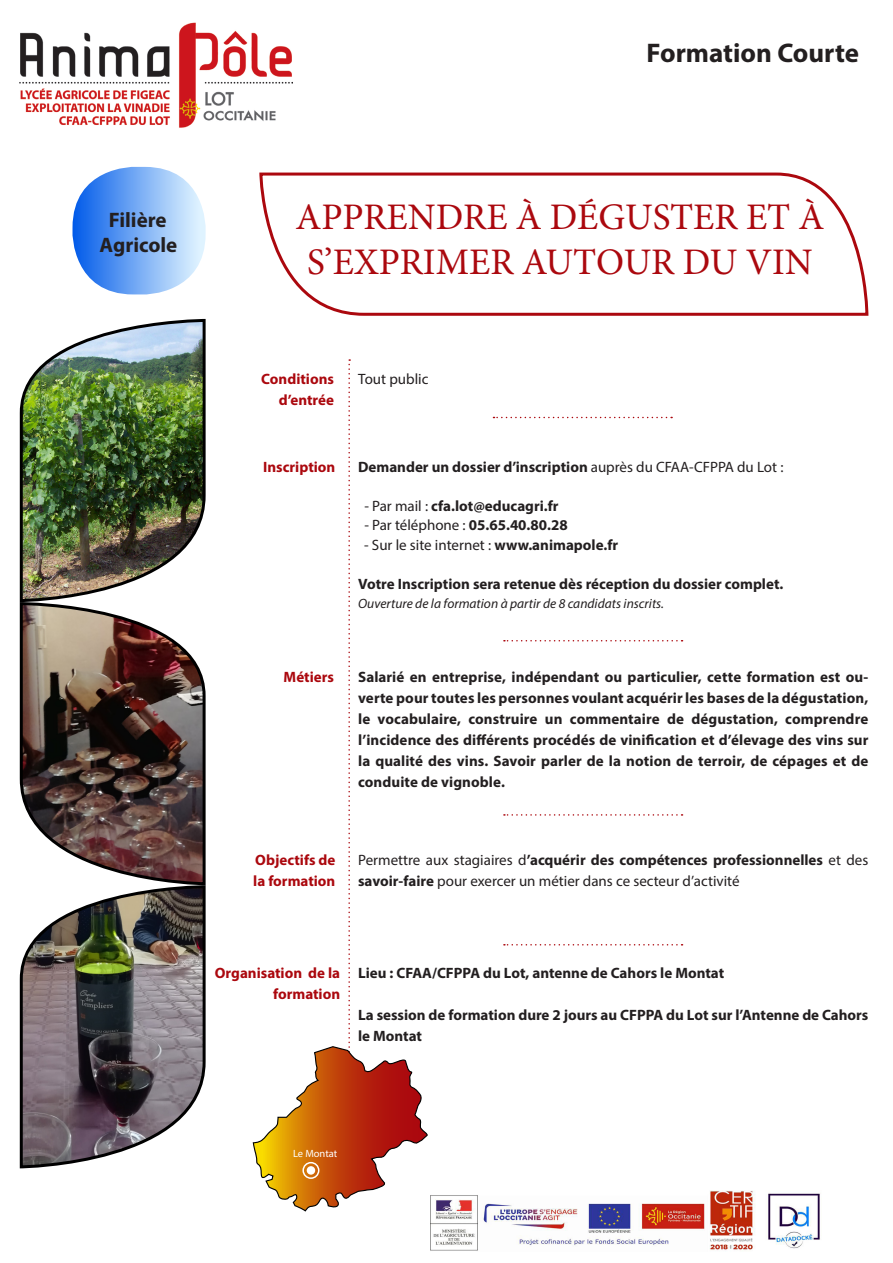
<style>
.page{position:relative;width:893px;height:1263px;background:#fff}
.page>*{position:absolute;margin:0;border:0;box-sizing:border-box;transform-origin:0 0}
.t1{font:37.5px/45px "Minion Pro";color:#ab080e;text-align:center}
.t2{font:700 27px "Myriad Pro";color:#231f20}
.t3{font:700 21px/25.2px "Myriad Pro";color:#231f20;text-align:center}
.t4{font:700 15px/21px "Myriad Pro";color:#231f20}
.t5{font:15px/21px "Myriad Pro";color:#231f20}
.t6{font:700 15px "Myriad Pro";color:#ab080e}
.t7{font:italic 13.5px "Myriad Pro";color:#231f20}
.t8{font:10.5px "Myriad Pro";color:#fff}
.s1{font-weight:400}
.s2{font-weight:700}
</style>
<div class="page">
<img style="left:20px;top:23px;width:273px;height:105px">
<img style="left:430px;top:1191px;width:390px;height:60px">
<svg style="left:259px;top:172px;width:610px;height:144px"></svg>
<svg style="left:252px;top:359px;width:176px;height:853px"></svg>
<div style="left:307px;top:1166px;width:8px;height:9px;background:#fff;border-radius:50%"></div>
<div style="left:302px;top:1162px;width:17px;height:17px;border:2px solid #fff;border-radius:50%"></div>
<svg style="left:493px;top:417px;width:179px;height:1px"></svg>
<svg style="left:504px;top:640px;width:178px;height:1px"></svg>
<svg style="left:504px;top:814px;width:178px;height:2px"></svg>
<svg style="left:504px;top:944px;width:178px;height:1px"></svg>
<img style="left:19px;top:604px;width:187px;height:280px">
<img style="left:19px;top:318px;width:187px;height:286px">
<img style="left:19px;top:884px;width:187px;height:285px">
<svg style="left:73px;top:167px;width:133px;height:127px"></svg>
<p class="t2" style="left:647px;top:35px;width:214px">Formation Courte</p>
<p class="t3" style="left:100px;top:206px;width:79px">Filière<br>Agricole</p>
<p class="t1" style="left:296px;top:195px;width:530px">APPRENDRE À DÉGUSTER ET À<br>S’EXPRIMER AUTOUR DU VIN</p>
<p class="t6" style="left:261px;top:369px;width:74px">Conditions</p>
<p class="t6" style="left:279px;top:390px;width:57px">d’entrée</p>
<p class="t6" style="left:263px;top:457px;width:74px">Inscription</p>
<p class="t5" style="left:358px;top:368px;width:72px">Tout public</p>
<p class="t4" style="left:358px;top:456px;width:427px">Demander un dossier d’inscription <span class="s1">auprès du CFAA-CFPPA du Lot :</span></p>
<p class="t4" style="left:364px;top:495px;width:196px"><span class="s1">- Par mail :</span> cfa.lot@educagri.fr</p>
<p class="t5" style="left:364px;top:514px;width:205px">- Par téléphone : <span class="s2">05.65.40.80.28</span></p>
<p class="t5" style="left:364px;top:534px;width:255px">- Sur le site internet : <span class="s2">www.animapole.fr</span></p>
<p class="t4" style="left:358px;top:573px;width:427px">Votre Inscription sera retenue dès réception du dossier complet.</p>
<p class="t7" style="left:358px;top:595px;width:307px">Ouverture de la formation à partir de 8 candidats inscrits.</p>
<p class="t6" style="left:284px;top:667px;width:52px">Métiers</p>
<p class="t4" style="left:358px;top:666px;width:512px;text-align:justify">Salarié en entreprise, indépendant ou particulier, cette formation est ou&shy;verte pour toutes les personnes voulant acquérir les bases de la dégustation, le vocabulaire, construire un commentaire de dégustation, comprendre l’incidence des différents procédés de vinification et d’élevage des vins sur la qualité des vins. Savoir parler de la notion de terroir, de cépages et de conduite de vignoble.</p>
<p class="t6" style="left:255px;top:850px;width:82px">Objectifs de</p>
<p class="t6" style="left:253px;top:871px;width:84px">la formation</p>
<p class="t5" style="left:358px;top:849px;width:512px">Permettre aux stagiaires d<span class="s2">’acquérir des compétences professionnelles</span> et des <span class="s2">savoir-faire</span> pour exercer un métier dans ce secteur d’activité</p>
<p class="t6" style="left:215px;top:963px;width:127px">Organisation de la</p>
<p class="t6" style="left:273px;top:984px;width:69px">formation</p>
<p class="t4" style="left:358px;top:962px;width:368px">Lieu : CFAA/CFPPA du Lot, antenne de Cahors le Montat</p>
<p class="t4" style="left:358px;top:1004px;width:512px">La session de formation dure 2 jours au CFPPA du Lot sur l’Antenne de Cahors le Montat</p>
<p class="t8" style="left:293px;top:1147px;width:46px">Le Montat</p>
</div>
